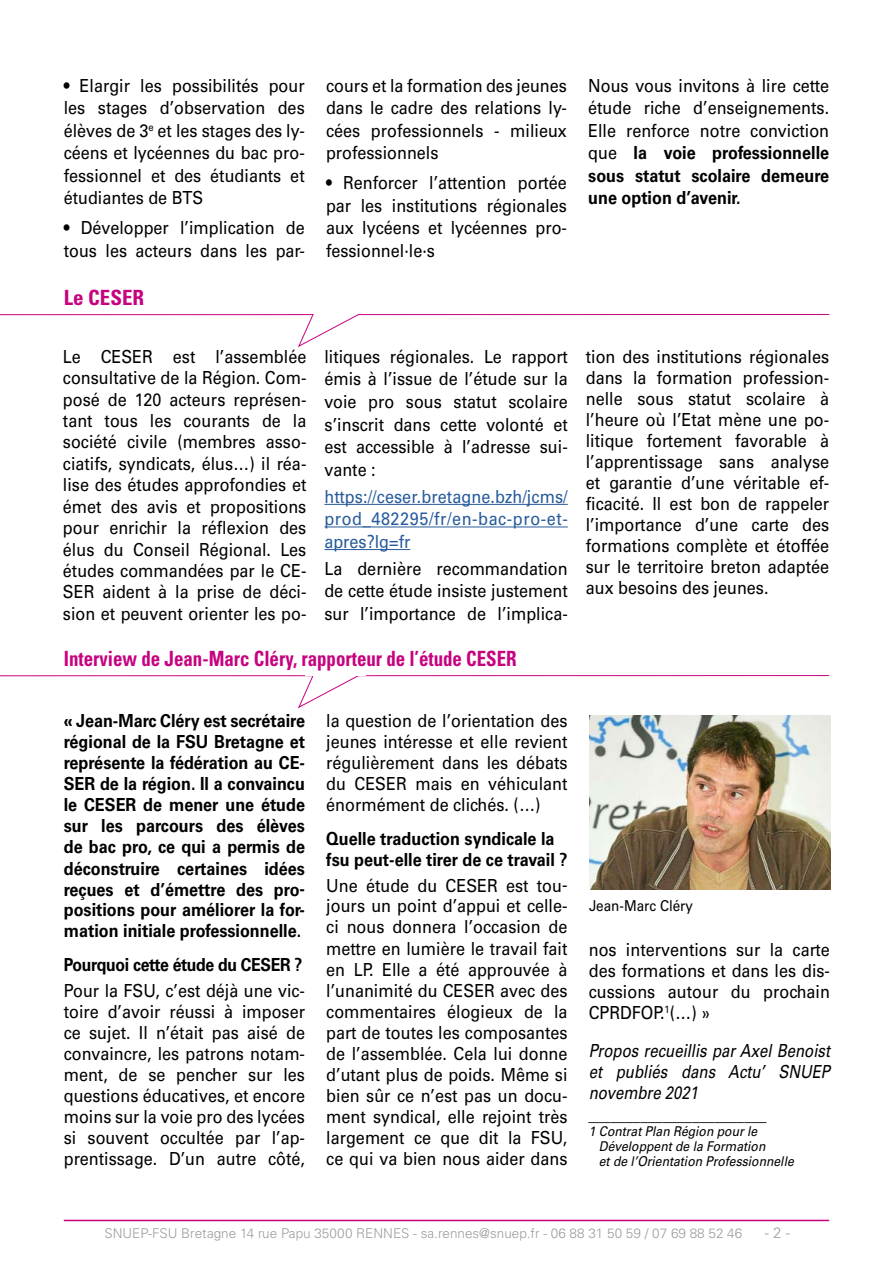
<style>
.page{position:relative;width:893px;height:1263px;background:#fff}
.page>*{position:absolute;margin:0;border:0;box-sizing:border-box;transform-origin:0 0}
.t1{font:700 condensed 21px "Univers LT Std";color:#c7027f;scale:.9 1}
.t2{font:700 condensed 21px "Univers LT Std";color:#c7027f}
.t3{font:18px/21px "Univers LT Std";color:#000;text-align:justify;scale:.9 1}
.t4{font:700 18px/21px "Univers LT Std";color:#000;text-align:justify;scale:.9 1}
.t5{font:18px/22.6px "Univers LT Std";letter-spacing:.005em;color:#275b9b;text-align:justify;scale:.9 1}
.t6{font:italic 18px/21px "Univers LT Std";color:#000;text-align:justify;scale:.83 1}
.t7{font:700 18px "Univers LT Std";letter-spacing:-.02em;color:#000;scale:.88 1}
.t8{font:italic 16.5px "Univers LT Std";color:#000;scale:.9 1}
.t9{font:15px "Univers LT Std";color:#000;scale:.9 1}
.t10{font:300 15px "Univers LT Std";color:#9d9d9c}
.t11{font:italic 13.5px/15px "Univers LT Std";color:#000;scale:.9 1}
.t12{font:300 13.5px "Univers LT Std";color:#9d9d9c}
.s1{font-weight:700}
</style>
<div class="page">
<hr style="left:64px;top:1220px;width:765px;height:1px;background:#c7027f">
<hr style="left:0;top:314px;width:829px;height:1px;background:#c7027f">
<svg style="left:297px;top:314px;width:67px;height:33px"></svg>
<hr style="left:324px;top:504px;width:244px;height:1px;background:#275b9b">
<hr style="left:324px;top:526px;width:244px;height:1px;background:#275b9b">
<hr style="left:324px;top:549px;width:86px;height:1px;background:#275b9b">
<img style="left:589px;top:715px;width:241px;height:174px">
<hr style="left:0;top:675px;width:829px;height:1px;background:#c7027f">
<svg style="left:297px;top:675px;width:67px;height:34px"></svg>
<p class="t3" style="left:64px;top:74px;width:269px;line-height:22.5px">• Elargir les possibilités pour les stages d’observation des élèves de 3<sup>e</sup> et les stages des ly&shy;céens et lycéennes du bac pro&shy;fessionnel et des étudiants et étudiantes de BTS</p>
<p class="t3" style="left:64px;top:216px;width:269px;line-height:22.5px">• Développer l’implication de tous les acteurs dans les par-</p>
<p class="t2" style="left:64px;top:284px;width:82px">Le CESER</p>
<p class="t3" style="left:326px;top:74px;width:269px;line-height:22.5px">cours et la formation des jeunes dans le cadre des relations ly&shy;cées professionnels - milieux professionnels</p>
<p class="t3" style="left:326px;top:171px;width:269px;line-height:22.5px">• Renforcer l’attention portée par les institutions régionales aux lycéens et lycéennes pro&shy;fessionnel·le·s</p>
<p class="t3" style="left:63px;top:346px;width:272px;line-height:21.5px">Le CESER est l’assemblée consultative de la Région. Com&shy;posé de 120 acteurs représen&shy;tant tous les courants de la société civile (membres asso&shy;ciatifs, syndicats, élus…) il réa&shy;lise des études approfondies et émet des avis et propositions pour enrichir la réflexion des élus du Conseil Régional. Les études commandées par le CE-SER aident à la prise de déci&shy;sion et peuvent orienter les po-</p>
<p class="t3" style="left:324px;top:345px;width:272px;line-height:22.6px">litiques régionales. Le rapport émis à l’issue de l’étude sur la voie pro sous statut scolaire s’inscrit dans cette volonté et est accessible à l’adresse sui&shy;vante :</p>
<p class="t5" style="left:324px;top:485px;width:272px">https://ceser.bretagne.bzh/jcms/ prod_482295/fr/en-bac-pro-et&shy;apres?lg=fr</p>
<p class="t3" style="left:324px;top:557px;width:272px;line-height:22.6px">La dernière recommandation de cette étude insiste justement sur l’importance de l’implica-</p>
<p class="t1" style="left:64px;top:645px;width:505px">Interview de Jean-Marc Cléry, rapporteur de l’étude CESER</p>
<p class="t4" style="left:64px;top:711px;width:270px">« Jean-Marc Cléry est secrétaire régional de la FSU Bretagne et représente la fédération au CE-SER de la région. Il a convaincu le CESER de mener une étude sur les parcours des élèves de bac pro, ce qui a permis de déconstruire certaines idées reçues et d’émettre des pro&shy;positions pour améliorer la for&shy;mation initiale professionnelle.</p>
<p class="t7" style="left:64px;top:954px;width:273px">Pourquoi cette étude du CESER ?</p>
<p class="t3" style="left:64px;top:980px;width:270px">Pour la FSU, c’est déjà une vic&shy;toire d’avoir réussi à imposer ce sujet. Il n’était pas aisé de convaincre, les patrons notam&shy;ment, de se pencher sur les questions éducatives, et encore moins sur la voie pro des lycées si souvent occultée par l’ap&shy;prentissage. D’un autre côté,</p>
<p class="t3" style="left:326px;top:711px;width:270px">la question de l’orientation des jeunes intéresse et elle revient régulièrement dans les débats du CESER mais en véhiculant énormément de clichés. (…)</p>
<p class="t4" style="left:326px;top:828px;width:270px">Quelle traduction syndicale la fsu peut-elle tirer de ce travail ?</p>
<p class="t3" style="left:326px;top:875px;width:270px">Une étude du CESER est tou&shy;jours un point d’appui et celle&shy;ci nous donnera l’occasion de mettre en lumière le travail fait en LP. Elle a été approuvée à l’unanimité du CESER avec des commentaires élogieux de la part de toutes les composantes de l’assemblée. Cela lui donne d’utant plus de poids. Même si bien sûr ce n’est pas un docu&shy;ment syndical, elle rejoint très largement ce que dit la FSU, ce qui va bien nous aider dans</p>
<p class="t3" style="left:588px;top:74px;width:269px;line-height:22.5px">Nous vous invitons à lire cette étude riche d’enseignements.<br>Elle renforce notre conviction que <span class="s1">la voie professionnelle sous statut scolaire demeure une option d’avenir.</span></p>
<p class="t3" style="left:586px;top:346px;width:272px">tion des institutions régionales dans la formation profession&shy;nelle sous statut scolaire à l’heure où l’Etat mène une po&shy;litique fortement favorable à l’apprentissage sans analyse et garantie d’une véritable ef&shy;ficacité. Il est bon de rappeler l’importance d’une carte des formations complète et étoffée sur le territoire breton adaptée aux besoins des jeunes.</p>
<p class="t9" style="left:589px;top:897px;width:117px">Jean-Marc Cléry</p>
<p class="t3" style="left:589px;top:939px;width:270px">nos interventions sur la carte des formations et dans les dis&shy;cussions autour du prochain CPRDFOP.<sup>1</sup>(…) »</p>
<p class="t6" style="left:589px;top:1040px;width:292px">Propos recueillis par Axel Benoist et publiés dans Actu’ SNUEP novembre 2021</p>
<p class="t8" style="left:589px;top:1105px;width:200px">________________________</p>
<p class="t11" style="left:599px;top:1124px;width:218px;text-indent:-10px">1 Contrat Plan Région pour le<br>Développent de la Formation<br>et de l’Orientation Professionnelle</p>
<p class="t12" style="left:105px;top:1225px;width:639px">SNUEP-FSU Bretagne 14 rue Papu 35000 RENNES - sa.rennes@snuep.fr - 06 88 31 50 59 / 07 69 88 52 46</p>
<p class="t10" style="left:765px;top:1223px;width:27px">- 2 -</p>
</div>
